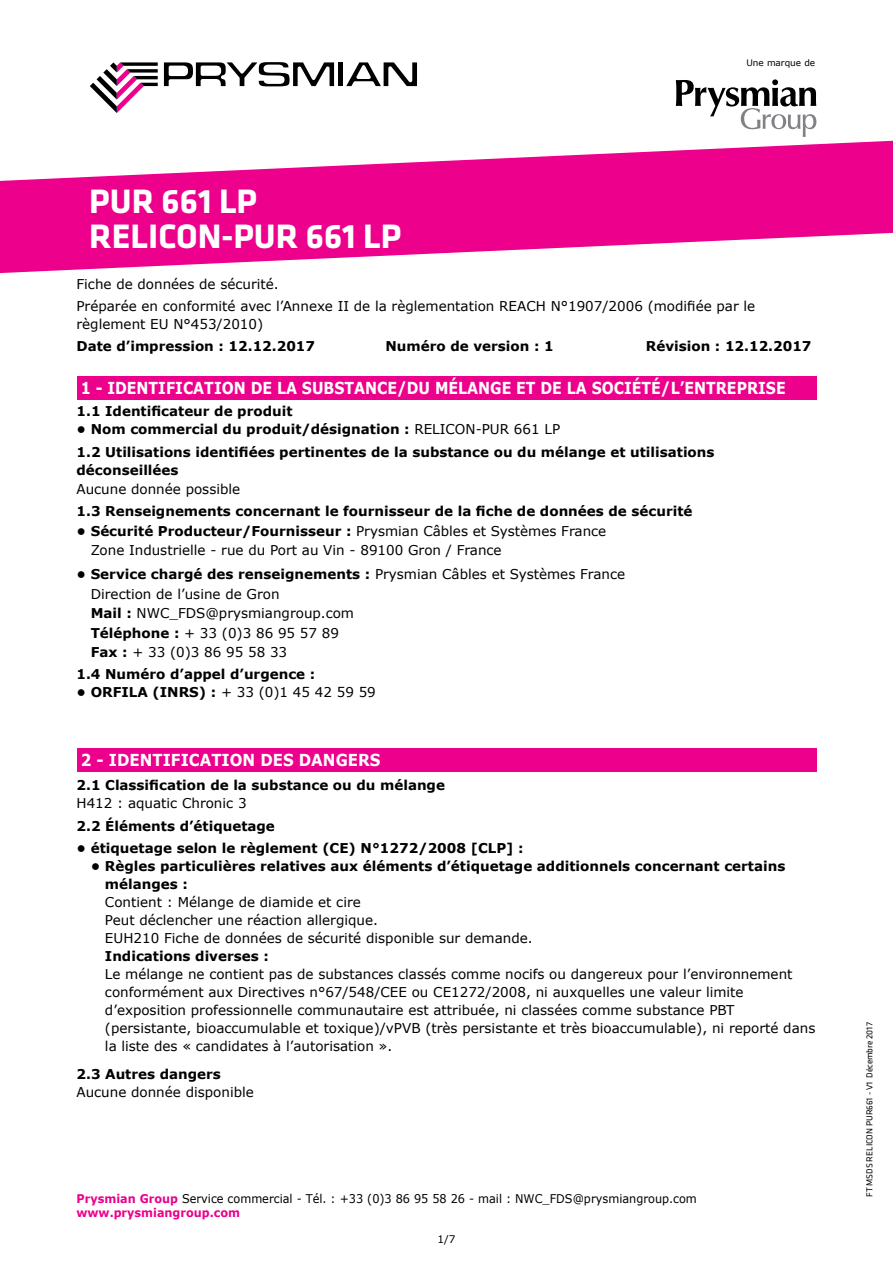
<style>
.page{position:relative;width:893px;height:1263px;background:#fff}
.page>*{position:absolute;margin:0;border:0;box-sizing:border-box;transform-origin:0 0}
.t1{font:700 35.1px/34.5px "Klavika";color:#fff}
.t2{font:700 16.5px "Verdana";color:#fff;scale:.86 1}
.t3{font:700 16.5px "Verdana";color:#fff;scale:.91 1}
.t4{font:13.5px/18px "Verdana";color:#000}
.t5{font:700 13.5px/22.2px "Verdana";color:#000}
.t6{font:12px/14.4px "Verdana";color:#000;scale:.94 1}
.t7{font:10.5px "Verdana";color:#000}
.t8{font:9px "Klavika";color:#000}
.t9{font:8.85px "Verdana";color:#000}
.s1{font-weight:400}
.s2{font-weight:700}
.s3{font-weight:700;color:#ec008c}
</style>
<div class="page">
<hr style="left:339px;top:62px;width:4px;height:24px;background:#000">
<svg style="left:346px;top:62px;width:71px;height:24px"></svg>
<svg style="left:164px;top:62px;width:170px;height:24px"></svg>
<svg style="left:90px;top:62px;width:68px;height:51px"></svg>
<svg style="left:0;top:141px;width:893px;height:132px;fill:#ec008c"></svg>
<svg style="left:676px;top:79px;width:140px;height:58px"></svg>
<div style="left:77px;top:376px;width:739px;height:24px;background:#ec008c"></div>
<div style="left:77px;top:748px;width:739px;height:24px;background:#ec008c"></div>
<h1 class="t1" style="left:89px;top:183px;width:313px">PUR 661 LP<br>RELICON-PUR 661 LP</h1>
<p class="t9" style="left:746px;top:57px;width:70px">Une marque de</p>
<p class="t4" style="left:77px;top:273px;width:680px;line-height:22.2px">Fiche de données de sécurité.<br>Préparée en conformité avec l’Annexe II de la règlementation REACH N°1907/2006 (modifiée par le</p>
<p class="t4" style="left:77px;top:315px;width:188px">règlement EU N°453/2010)</p>
<p class="t5" style="left:77px;top:335px;width:240px">Date d’impression : 12.12.2017</p>
<p class="t5" style="left:386px;top:335px;width:170px">Numéro de version : 1</p>
<p class="t5" style="left:646px;top:335px;width:167px">Révision : 12.12.2017</p>
<p class="t2" style="left:81px;top:376px;width:821px">1 - IDENTIFICATION DE LA SUBSTANCE/DU MÉLANGE ET DE LA SOCIÉTÉ/L’ENTREPRISE</p>
<p class="t5" style="left:77px;top:400px;width:217px">1.1 Identificateur de produit</p>
<p class="t5" style="left:77px;top:418px;width:639px">• Nom commercial du produit/désignation : <span class="s1">RELICON-PUR 661 LP<br></span>1.2 Utilisations identifiées pertinentes de la substance ou du mélange et utilisations</p>
<p class="t5" style="left:77px;top:458px;width:103px">déconseillées</p>
<p class="t4" style="left:77px;top:480px;width:165px">Aucune donnée possible</p>
<p class="t5" style="left:77px;top:500px;width:617px">1.3 Renseignements concernant le fournisseur de la fiche de données de sécurité</p>
<p class="t4" style="left:91px;top:521px;width:517px;line-height:19.5px;text-indent:-14px"><span class="s2">• Sécurité Producteur/Fournisseur :</span> Prysmian Câbles et Systèmes France<br>Zone Industrielle - rue du Port au Vin - 89100 Gron / France</p>
<p class="t4" style="left:91px;top:564px;width:536px;line-height:19.5px;text-indent:-14px"><span class="s2">• Service chargé des renseignements :</span> Prysmian Câbles et Systèmes France Direction de l’usine de Gron<br><span class="s2">Mail :</span> NWC_FDS@prysmiangroup.com<br><span class="s2">Téléphone :</span> + 33 (0)3 86 95 57 89<br><span class="s2">Fax :</span> + 33 (0)3 86 95 58 33</p>
<p class="t5" style="left:77px;top:663px;width:240px">1.4 Numéro d’appel d’urgence :</p>
<p class="t4" style="left:77px;top:683px;width:301px"><span class="s2">• ORFILA (INRS) :</span> + 33 (0)1 45 42 59 59</p>
<p class="t3" style="left:81px;top:748px;width:331px">2 - IDENTIFICATION DES DANGERS</p>
<p class="t5" style="left:77px;top:774px;width:370px">2.1 Classification de la substance ou du mélange</p>
<p class="t4" style="left:77px;top:794px;width:172px">H412 : aquatic Chronic 3</p>
<p class="t5" style="left:77px;top:814px;width:200px">2.2 Éléments d’étiquetage</p>
<p class="t5" style="left:77px;top:837px;width:449px">• étiquetage selon le règlement (CE) N°1272/2008 [CLP] :</p>
<p class="t5" style="left:105px;top:857px;width:682px;line-height:18px;text-indent:-14px">• Règles particulières relatives aux éléments d’étiquetage additionnels concernant certains mélanges :</p>
<p class="t4" style="left:105px;top:893px;width:429px">Contient : Mélange de diamide et cire<br>Peut déclencher une réaction allergique.<br>EUH210 Fiche de données de sécurité disponible sur demande.</p>
<p class="t5" style="left:105px;top:945px;width:165px">Indications diverses :</p>
<p class="t4" style="left:105px;top:965px;width:712px">Le mélange ne contient pas de substances classés comme nocifs ou dangereux pour l’environnement conformément aux Directives n°67/548/CEE ou CE1272/2008, ni auxquelles une valeur limite d’exposition professionnelle communautaire est attribuée, ni classées comme substance PBT (persistante, bioaccumulable et toxique)/vPVB (très persistante et très bioaccumulable), ni reporté dans la liste des « candidates à l’autorisation ».</p>
<p class="t5" style="left:77px;top:1062px;width:146px">2.3 Autres dangers</p>
<p class="t4" style="left:77px;top:1083px;width:179px">Aucune donnée disponible</p>
<p class="t6" style="left:77px;top:1191px;width:661px"><span class="s3">Prysmian Group</span> Service commercial - Tél. : +33 (0)3 86 95 58 26 - mail : NWC_FDS@prysmiangroup.com <span class="s3">www.prysmiangroup.com</span></p>
<p class="t7" style="left:437px;top:1232px;width:20px">1/7</p>
<p class="t8" style="left:864px;top:1197px;width:176px;rotate:-90deg">FT MSDS RELICON PUR661 - V1 Décembre 2017</p>
</div>
